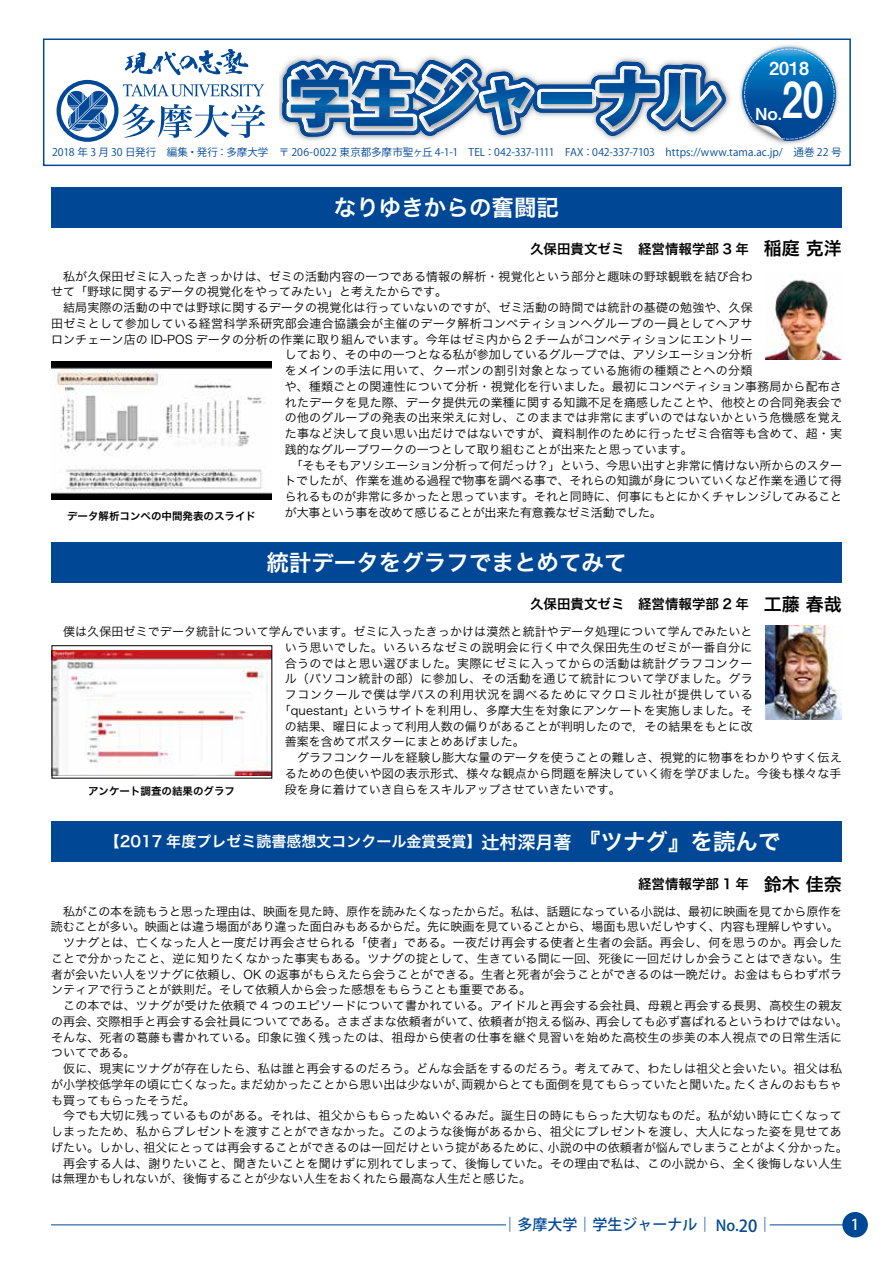
<style>
.page{position:relative;width:893px;height:1263px;background:#fff}
.page>*{position:absolute;margin:0;border:0;box-sizing:border-box;transform-origin:0 0}
.t1{font:49.5px "Midashi Go Pro MB31";color:#fff;scale:.75 1}
.t2{font:22.5px "Hira Kaku Pro W6";color:#fff}
.t3{font:18px "Midashi Go Pro MB31";color:#fff}
.t4{font:16.5px "Midashi Go Pro MB31";color:#fff}
.t5{font:15px "Hira Kaku Pro W6";color:#fff}
.t6{font:500 15px "Koz Go Pro";color:#004896}
.t7{font:500 15px "Koz Go Pro";color:#fff}
.t8{font:13.5px "Hira Kaku Pro W6";color:#000}
.t9{font:12px/15.8px "Hira Kaku Pro W3";letter-spacing:.01em;color:#000}
.t10{font:12px "Hira Kaku Pro W3";letter-spacing:-.01em;color:#000}
.t11{font:12px "Hira Kaku Pro W3";letter-spacing:-.02em;color:#000}
.t12{font:10.5px "Koz Go Pro";letter-spacing:.005em;color:#004896}
.t13{font:10.5px "Hira Kaku Pro W6";color:#000}
.s1{font-size:18px}
.s2{font-size:22.5px}
.s3{font-size:16.5px}
</style>
<div class="page">
<div style="left:842px;top:1212px;width:26px;height:25px;background:#004896;border-radius:50%"></div>
<hr style="left:51px;top:1224px;width:455px;height:1px;background:#004896">
<hr style="left:770px;top:1224px;width:74px;height:1px;background:#004896">
<img style="left:279px;top:55px;width:452px;height:86px">
<svg style="left:282px;top:58px;width:444px;height:79px"></svg>
<img style="left:776px;top:45px;width:63px;height:60px">
<img style="left:739px;top:80px;width:66px;height:64px">
<svg style="left:742px;top:47px;width:95px;height:94px"></svg>
<div style="left:43px;top:39px;width:808px;height:127px;border:2px solid #004896"></div>
<svg style="left:57px;top:49px;width:208px;height:93px"></svg>
<div style="left:51px;top:821px;width:791px;height:41px;background:#004896"></div>
<div style="left:51px;top:543px;width:791px;height:40px;background:#004896"></div>
<img style="left:765px;top:625px;width:77px;height:94px">
<img style="left:54px;top:650px;width:216px;height:125px">
<div style="left:52px;top:645px;width:220px;height:133px;border:1px solid #000"></div>
<img style="left:765px;top:279px;width:77px;height:80px">
<div style="left:51px;top:187px;width:791px;height:40px;background:#004896"></div>
<img style="left:51px;top:362px;width:221px;height:137px">
<h3 class="t3" style="left:769px;top:54px;width:42px">2018</h3>
<h3 class="t4" style="left:755px;top:101px;width:29px">No.</h3>
<h1 class="t1" style="left:782px;top:59px;width:57px">20</h1>
<p class="t12" style="left:52px;top:146px;width:791px">2018 年 3 月 30 日発行　編集・発行：多摩大学　〒 206-0022 東京都多摩市聖ヶ丘 4-1-1　TEL：042-337-1111　FAX：042-337-7103　https://www.tama.ac.jp/　通巻 22 号</p>
<h2 class="t2" style="left:334px;top:187px;width:227px">なりゆきからの奮闘記</h2>
<p class="t8" style="left:530px;top:236px;width:313px">久保田貴文ゼミ　経営情報学部 3 年 <span class="s1">稲庭 克洋</span></p>
<p class="t9" style="left:51px;top:267px;width:703px">　私が久保田ゼミに入ったきっかけは、ゼミの活動内容の一つである情報の解析・視覚化という部分と趣味の野球観戦を結び合わ</p>
<p class="t9" style="left:51px;top:283px;width:397px">せて「野球に関するデータの視覚化をやってみたい」と考えたからです。</p>
<p class="t9" style="left:51px;top:299px;width:703px">　結局実際の活動の中では野球に関するデータの視覚化は行っていないのですが、ゼミ活動の時間では統計の基礎の勉強や、久保</p>
<p class="t9" style="left:51px;top:315px;width:703px">田ゼミとして参加している経営科学系研究部会連合協議会が主催のデータ解析コンペティションへグループの一員としてヘアサ</p>
<p class="t9" style="left:51px;top:330px;width:703px">ロンチェーン店の ID-POS データの分析の作業に取り組んでいます。今年はゼミ内から２チームがコンペティションにエントリー</p>
<p class="t9" style="left:285px;top:346px;width:469px">しており、その中の一つとなる私が参加しているグループでは、アソシエーション分析</p>
<p class="t9" style="left:285px;top:362px;width:469px">をメインの手法に用いて、クーポンの割引対象となっている施術の種類ごとへの分類</p>
<p class="t9" style="left:285px;top:378px;width:559px">や、種類ごとの関連性について分析・視覚化を行いました。最初にコンペティション事務局から配布さ</p>
<p class="t9" style="left:285px;top:393px;width:559px">れたデータを見た際、データ提供元の業種に関する知識不足を痛感したことや、他校との合同発表会で</p>
<p class="t9" style="left:285px;top:409px;width:559px">の他のグループの発表の出来栄えに対し、このままでは非常にまずいのではないかという危機感を覚え</p>
<p class="t9" style="left:285px;top:425px;width:559px">た事など決して良い思い出だけではないですが、資料制作のために行ったゼミ合宿等も含めて、超・実</p>
<p class="t9" style="left:285px;top:441px;width:409px">践的なグループワークの一つとして取り組むことが出来たと思っています。</p>
<p class="t11" style="left:285px;top:454px;width:559px">　「そもそもアソシエーション分析って何だっけ？」という、今思い出すと非常に情けない所からのスター</p>
<p class="t10" style="left:285px;top:470px;width:559px">トでしたが、作業を進める過程で物事を調べる事で、それらの知識が身についていくなど作業を通じて得</p>
<p class="t10" style="left:285px;top:486px;width:559px">られるものが非常に多かったと思っています。それと同時に、何事にもとにかくチャレンジしてみること</p>
<p class="t11" style="left:285px;top:502px;width:379px">が大事という事を改めて感じることが出来た有意義なゼミ活動でした。</p>
<p class="t13" style="left:67px;top:507px;width:190px">データ解析コンペの中間発表のスライド</p>
<h2 class="t2" style="left:266px;top:542px;width:362px">統計データをグラフでまとめてみて</h2>
<p class="t8" style="left:530px;top:592px;width:313px">久保田貴文ゼミ　経営情報学部 2 年 <span class="s1">工藤 春哉</span></p>
<p class="t9" style="left:285px;top:623px;width:558px;text-indent:-234px">　僕は久保田ゼミでデータ統計について学んでいます。ゼミに入ったきっかけは漠然と統計やデータ処理について学んでみたいと<br>いう思いでした。いろいろなゼミの説明会に行く中で久保田先生のゼミが一番自分に<br>合うのではと思い選びました。実際にゼミに入ってからの活動は統計グラフコンクー<br>ル（パソコン統計の部）に参加し、その活動を通じて統計について学びました。グラ<br>フコンクールで僕は学バスの利用状況を調べるためにマクロミル社が提供している<br>｢questant｣というサイトを利用し、多摩大生を対象にアンケートを実施しました。そ<br>の結果、曜日によって利用人数の偏りがあることが判明したので，その結果をもとに改<br>善案を含めてポスターにまとめあげました。<br>　グラフコンクールを経験し膨大な量のデータを使うことの難しさ、視覚的に物事をわかりやすく伝えるための色使いや図の表示形式、様々な観点から問題を解決していく術を学びました。今後も様々な手</p>
<p class="t13" style="left:88px;top:782px;width:148px">アンケート調査の結果のグラフ</p>
<p class="t9" style="left:285px;top:780px;width:337px">段を身に着けていき自らをスキルアップさせていきたいです。</p>
<p class="t5" style="left:105px;top:828px;width:677px">【2017 年度プレゼミ読書感想文コンクール金賞受賞】<span class="s1">辻村深月著　</span><span class="s2">『ツナグ』を読んで</span></p>
<p class="t8" style="left:638px;top:872px;width:205px">経営情報学部 1 年 <span class="s1">鈴木 佳奈</span></p>
<p class="t9" style="left:51px;top:902px;width:798px">　私がこの本を読もうと思った理由は、映画を見た時、原作を読みたくなったからだ。私は、話題になっている小説は、最初に映画を見てから原作を読むことが多い。映画とは違う場面があり違った面白みもあるからだ。先に映画を見ていることから、場面も思いだしやすく、内容も理解しやすい。　ツナグとは、亡くなった人と一度だけ再会させられる「使者」である。一夜だけ再会する使者と生者の会話。再会し、何を思うのか。再会したことで分かったこと、逆に知りたくなかった事実もある。ツナグの掟として、生きている間に一回、死後に一回だけしか会うことはできない。生者が会いたい人をツナグに依頼し、OK の返事がもらえたら会うことができる。生者と死者が会うことができるのは一晩だけ。お金はもらわずボランティアで行うことが鉄則だ。そして依頼人から会った感想をもらうことも重要である。<br>　この本では、ツナグが受けた依頼で 4 つのエピソードについて書かれている。アイドルと再会する会社員、母親と再会する長男、高校生の親友の再会、交際相手と再会する会社員についてである。さまざまな依頼者がいて、依頼者が抱える悩み、再会しても必ず喜ばれるというわけではない。そんな、死者の葛藤も書かれている。印象に強く残ったのは、祖母から使者の仕事を継ぐ見習いを始めた高校生の歩美の本人視点での日常生活についてである。<br>　仮に、現実にツナグが存在したら、私は誰と再会するのだろう。どんな会話をするのだろう。考えてみて、わたしは祖父と会いたい。祖父は私が小学校低学年の頃に亡くなった。まだ幼かったことから思い出は少ないが、両親からとても面倒を見てもらっていたと聞いた。たくさんのおもちゃも買ってもらったそうだ。<br>　今でも大切に残っているものがある。それは、祖父からもらったぬいぐるみだ。誕生日の時にもらった大切なものだ。私が幼い時に亡くなってしまったため、私からプレゼントを渡すことができなかった。このような後悔があるから、祖父にプレゼントを渡し、大人になった姿を見せてあげたい。しかし、祖父にとっては再会することができるのは一回だけという掟があるために、小説の中の依頼者が悩んでしまうことがよく分かった。　再会する人は、謝りたいこと、聞きたいことを聞けずに別れてしまって、後悔していた。その理由で私は、この小説から、全く後悔しない人生は無理かもしれないが、後悔することが少ない人生をおくれたら最高な人生だと感じた。</p>
<p class="t6" style="left:502px;top:1215px;width:272px">︱多摩大学︱学生ジャーナル︱ No.<span class="s3">20</span>︱</p>
<p class="t7" style="left:851px;top:1215px;width:10px">1</p>
</div>
